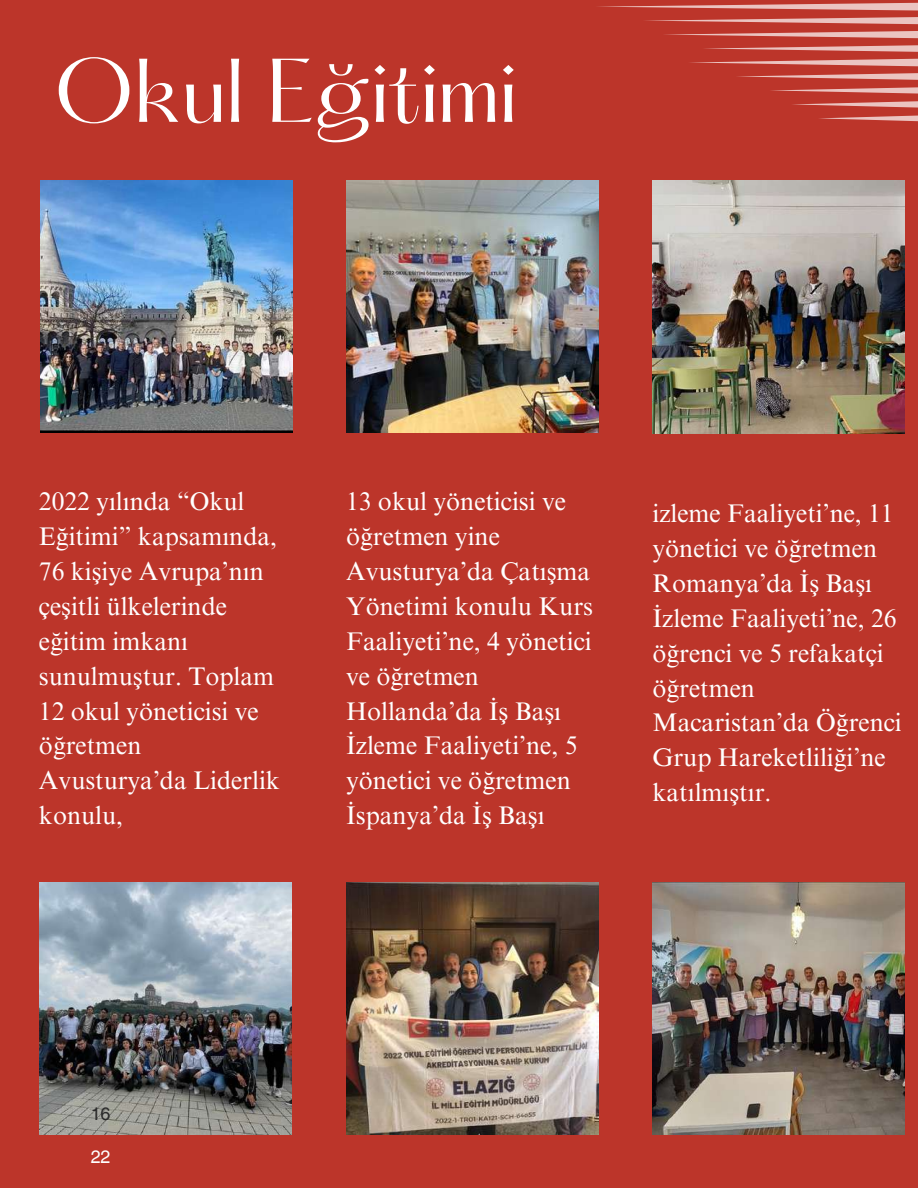
<style>
.page{position:relative;width:918px;height:1188px;background:#bc352a}
.page>*{position:absolute;margin:0;border:0;box-sizing:border-box;transform-origin:0 0}
.t1{font:78.9px "Hatton";color:#fff}
.t2{font:25.5px/34.8px "Times NRMT Pro";color:#fff}
.t3{font:18px "Helvetica World";color:#fff}
.t4{font:18px "Helvetica World";color:#2b2b2b}
</style>
<div class="page">
<img style="left:40px;top:180px;width:252px;height:252px">
<img style="left:346px;top:180px;width:252px;height:252px">
<img style="left:652px;top:180px;width:252px;height:254px">
<img style="left:40px;top:882px;width:252px;height:252px">
<img style="left:346px;top:882px;width:252px;height:252px">
<img style="left:652px;top:882px;width:252px;height:252px">
<svg style="left:598px;top:3px;width:320px;height:8px"></svg>
<svg style="left:646px;top:17px;width:272px;height:8px"></svg>
<svg style="left:665px;top:31px;width:253px;height:8px"></svg>
<svg style="left:705px;top:45px;width:213px;height:7px"></svg>
<svg style="left:690px;top:59px;width:228px;height:7px"></svg>
<svg style="left:819px;top:115px;width:99px;height:7px"></svg>
<svg style="left:793px;top:101px;width:125px;height:7px"></svg>
<svg style="left:771px;top:87px;width:147px;height:7px"></svg>
<svg style="left:737px;top:73px;width:181px;height:7px"></svg>
<h1 class="t1" style="left:54px;top:54px;width:459px">Okul Eğitimi</h1>
<p class="t2" style="left:39px;top:487px;width:243px">2022 yılında “Okul<br>Eğitimi” kapsamında,<br>76 kişiye Avrupa’nın çeşitli ülkelerinde eğitim imkanı sunulmuştur. Toplam<br>12 okul yöneticisi ve öğretmen<br>Avusturya’da Liderlik konulu,</p>
<p class="t2" style="left:346px;top:487px;width:248px">13 okul yöneticisi ve öğretmen yine<br>Avusturya’da Çatışma<br>Yönetimi konulu Kurs<br>Faaliyeti’ne, 4 yönetici ve öğretmen<br>Hollanda’da İş Başı<br>İzleme Faaliyeti’ne, 5 yönetici ve öğretmen<br>İspanya’da İş Başı</p>
<p class="t2" style="left:652px;top:499px;width:251px">izleme Faaliyeti’ne, 11 yönetici ve öğretmen<br>Romanya’da İş Başı<br>İzleme Faaliyeti’ne, 26 öğrenci ve 5 refakatçi öğretmen<br>Macaristan’da Öğrenci<br>Grup Hareketliliği’ne katılmıştır.</p>
<p class="t4" style="left:91px;top:1103px;width:21px">16</p>
<p class="t3" style="left:91px;top:1146px;width:21px">22</p>
</div>
